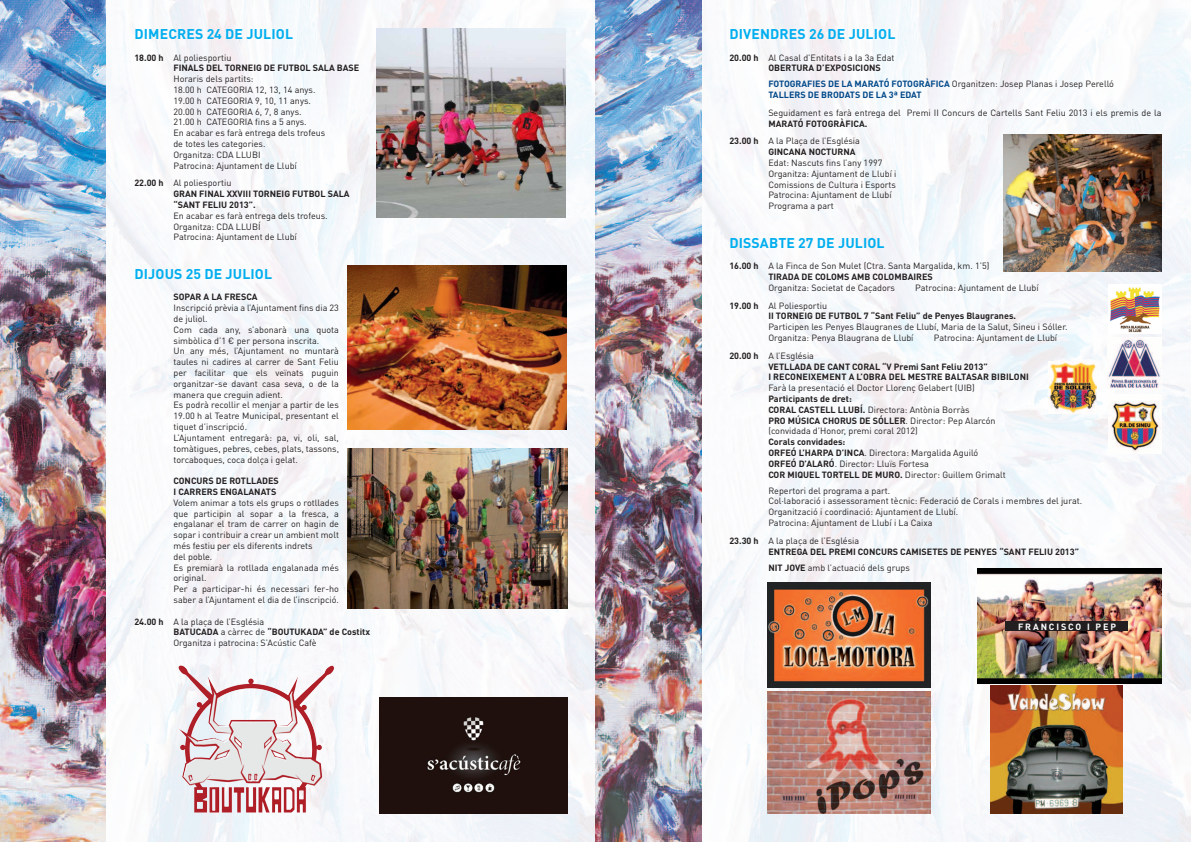
<style>
.page{position:relative;width:1191px;height:842px;background:#fff}
.page>*{position:absolute;margin:0;border:0;box-sizing:border-box;transform-origin:0 0}
.t1{font:700 14px "DINOT";letter-spacing:.01em;color:#00aeef}
.t2{font:9px/10.8px "DINOT";color:#231f20}
.t3{font:700 9px "DINOT";color:#231f20}
.t4{font:700 9px "DINOT";color:#014889}
.t5{font:700 9px "DINOT";letter-spacing:.21em;color:#fff}
.s1{font-weight:700}
.s2{font-weight:400}
.s3{font-weight:700;color:#014889}
</style>
<div class="page">
<img style="left:701px;top:0;width:490px;height:842px">
<img style="left:106px;top:0;width:595px;height:842px">
<img style="left:0;top:0;width:106px;height:842px">
<img style="left:347px;top:265px;width:219px;height:164px">
<img style="left:347px;top:449px;width:220px;height:160px">
<img style="left:1003px;top:135px;width:158px;height:136px">
<img style="left:134px;top:656px;width:241px;height:171px">
<img style="left:767px;top:691px;width:163px;height:123px">
<img style="left:767px;top:583px;width:164px;height:105px">
<img style="left:1048px;top:362px;width:48px;height:51px">
<img style="left:1108px;top:285px;width:53px;height:49px">
<img style="left:1108px;top:395px;width:53px;height:58px">
<img style="left:1108px;top:338px;width:53px;height:51px">
<img style="left:376px;top:28px;width:190px;height:190px">
<img style="left:977px;top:568px;width:184px;height:115px">
<img style="left:379px;top:697px;width:188px;height:117px">
<img style="left:990px;top:686px;width:132px;height:128px">
<div style="left:1005px;top:621px;width:123px;height:10px;background:#231f20"></div>
<p class="t1" style="left:134px;top:24px;width:160px">DIMECRES 24 DE JULIOL</p>
<p class="t2" style="left:134px;top:52px;width:99px"><span class="s1">18.00 h</span> Al poliesportiu</p>
<p class="t3" style="left:173px;top:62px;width:187px">FINALS DEL TORNEIG DE FUTBOL SALA BASE</p>
<p class="t2" style="left:173px;top:73px;width:82px">Horaris dels partits:</p>
<p class="t2" style="left:173px;top:84px;width:144px">18.00 h CATEGORIA 12, 13, 14 anys.</p>
<p class="t2" style="left:173px;top:95px;width:139px">19.00 h CATEGORIA 9, 10, 11 anys.</p>
<p class="t2" style="left:173px;top:106px;width:130px">20.00 h CATEGORIA 6, 7, 8 anys.</p>
<p class="t2" style="left:173px;top:116px;width:135px">21.00 h CATEGORIA fins a 5 anys.</p>
<p class="t2" style="left:173px;top:127px;width:153px">En acabar es farà entrega dels trofeus</p>
<p class="t2" style="left:173px;top:138px;width:94px">de totes les categories.</p>
<p class="t2" style="left:173px;top:149px;width:89px">Organitza: CDA LLUBI</p>
<p class="t2" style="left:173px;top:160px;width:125px">Patrocina: Ajuntament de Llubí</p>
<p class="t2" style="left:134px;top:177px;width:99px"><span class="s1">22.00 h</span> Al poliesportiu</p>
<p class="t3" style="left:173px;top:188px;width:178px">GRAN FINAL XXVIII TORNEIG FUTBOL SALA</p>
<p class="t3" style="left:173px;top:199px;width:84px">“SANT FELIU 2013”.</p>
<p class="t2" style="left:173px;top:210px;width:156px">En acabar es farà entrega dels trofeus.</p>
<p class="t2" style="left:173px;top:221px;width:89px">Organitza: CDA LLUBÍ</p>
<p class="t2" style="left:173px;top:231px;width:125px">Patrocina: Ajuntament de Llubí</p>
<p class="t1" style="left:134px;top:264px;width:139px">DIJOUS 25 DE JULIOL</p>
<p class="t3" style="left:173px;top:291px;width:86px">SOPAR A LA FRESCA</p>
<p class="t2" style="left:173px;top:302px;width:167px">Inscripció prèvia a l’Ajuntament fins dia 23 de juliol.</p>
<p class="t2" style="left:173px;top:324px;width:167px">Com cada any, s’abonarà una quota simbòlica d’1 € per persona inscrita.</p>
<p class="t2" style="left:173px;top:345px;width:167px;text-align:justify">Un any més, l’Ajuntament no muntarà taules ni cadires al carrer de Sant Feliu per facilitar que els veïnats puguin organitzar-se davant casa seva, o de la manera que creguin adient.</p>
<p class="t2" style="left:173px;top:399px;width:167px;text-align:justify">Es podrà recollir el menjar a partir de les 19.00 h al Teatre Municipal, presentant el tiquet d’inscripció.</p>
<p class="t2" style="left:173px;top:432px;width:167px;text-align:justify">L’Ajuntament entregarà: pa, vi, oli, sal, tomàtigues, pebres, cebes, plats, tassons, torcaboques, coca dolça i gelat.</p>
<p class="t3" style="left:173px;top:475px;width:107px">CONCURS DE ROTLLADES</p>
<p class="t3" style="left:173px;top:485px;width:104px">I CARRERS ENGALANATS</p>
<p class="t2" style="left:173px;top:497px;width:167px;text-align:justify">Volem animar a tots els grups o rotllades que participin al sopar a la fresca, a engalanar el tram de carrer on hagin de sopar i contribuir a crear un ambient molt més festiu per els diferents indrets</p>
<p class="t2" style="left:173px;top:551px;width:40px">del poble.</p>
<p class="t2" style="left:173px;top:561px;width:167px">Es premiarà la rotllada engalanada més original.</p>
<p class="t2" style="left:173px;top:583px;width:167px">Per a participar-hi és necessari fer-ho saber a l’Ajuntament el dia de l’inscripció.</p>
<p class="t2" style="left:134px;top:615px;width:131px"><span class="s1">24.00 h</span> A la plaça de l’Església</p>
<p class="t3" style="left:173px;top:626px;width:198px">BATUCADA <span class="s2">a càrrec de</span> “BOUTUKADA” de Costitx</p>
<p class="t2" style="left:173px;top:637px;width:145px">Organitza i patrocina: S’Acústic Cafè</p>
<p class="t1" style="left:729px;top:24px;width:167px">DIVENDRES 26 DE JULIOL</p>
<p class="t2" style="left:729px;top:52px;width:167px"><span class="s1">20.00 h</span> Al Casal d’Entitats i a la 3a Edat</p>
<p class="t3" style="left:768px;top:62px;width:114px">OBERTURA D’EXPOSICIONS</p>
<p class="t2" style="left:768px;top:78px;width:347px"><span class="s3">FOTOGRAFIES DE LA MARATÓ FOTOGRÀFICA</span> Organitzen: Josep Planas i Josep Perelló</p>
<p class="t4" style="left:768px;top:89px;width:155px">TALLERS DE BRODATS DE LA 3ª EDAT</p>
<p class="t2" style="left:768px;top:107px;width:394px">Seguidament es farà entrega del Premi II Concurs de Cartells Sant Feliu 2013 i els premis de la</p>
<p class="t3" style="left:768px;top:117px;width:101px">MARATÓ FOTOGRÀFICA.</p>
<p class="t2" style="left:729px;top:135px;width:132px"><span class="s1">23.00 h</span> A la Plaça de l’Església</p>
<p class="t3" style="left:768px;top:146px;width:89px">GINCANA NOCTURNA</p>
<p class="t2" style="left:768px;top:157px;width:116px">Edat: Nascuts fins l’any 1997</p>
<p class="t2" style="left:768px;top:168px;width:130px">Organitza: Ajuntament de Llubí i</p>
<p class="t2" style="left:768px;top:179px;width:129px">Comissions de Cultura i Esports</p>
<p class="t2" style="left:768px;top:189px;width:125px">Patrocina: Ajuntament de Llubí</p>
<p class="t2" style="left:768px;top:200px;width:67px">Programa a part</p>
<p class="t1" style="left:729px;top:233px;width:157px">DISSABTE 27 DE JULIOL</p>
<p class="t2" style="left:729px;top:260px;width:262px"><span class="s1">16.00 h</span> A la Finca de Son Mulet (Ctra. Santa Margalida, km. 1’5)</p>
<p class="t3" style="left:768px;top:271px;width:166px">TIRADA DE COLOMS AMB COLOMBAIRES</p>
<p class="t2" style="left:768px;top:282px;width:128px">Organitza: Societat de Caçadors</p>
<p class="t2" style="left:915px;top:282px;width:125px">Patrocina: Ajuntament de Llubí</p>
<p class="t2" style="left:729px;top:300px;width:99px"><span class="s1">19.00 h</span> Al Poliesportiu</p>
<p class="t3" style="left:768px;top:310px;width:249px">II TORNEIG DE FUTBOL 7 “Sant Feliu” de Penyes Blaugranes.</p>
<p class="t2" style="left:768px;top:321px;width:301px">Participen les Penyes Blaugranes de Llubí, Maria de la Salut, Sineu i Sóller.</p>
<p class="t2" style="left:768px;top:332px;width:147px">Organitza: Penya Blaugrana de Llubí</p>
<p class="t2" style="left:933px;top:332px;width:125px">Patrocina: Ajuntament de Llubí</p>
<p class="t2" style="left:729px;top:350px;width:86px"><span class="s1">20.00 h</span> A l’Església</p>
<p class="t3" style="left:768px;top:360px;width:221px">VETLLADA DE CANT CORAL “V Premi Sant Feliu 2013”</p>
<p class="t3" style="left:768px;top:371px;width:262px">I RECONEIXEMENT A L’OBRA DEL MESTRE BALTASAR BIBILONI</p>
<p class="t2" style="left:768px;top:382px;width:208px">Farà la presentació el Doctor Llorenç Gelabert (UIB)</p>
<p class="t3" style="left:768px;top:393px;width:85px">Participants de dret:</p>
<p class="t2" style="left:768px;top:404px;width:203px"><span class="s1">CORAL CASTELL LLUBÍ.</span> Directora: Antònia Borràs</p>
<p class="t3" style="left:768px;top:414px;width:229px">PRO MÚSICA CHORUS DE SÓLLER<span class="s2">. Director: Pep Alarcón</span></p>
<p class="t2" style="left:768px;top:425px;width:151px">(convidada d’Honor, premi coral 2012)</p>
<p class="t3" style="left:768px;top:436px;width:79px">Corals convidades:</p>
<p class="t2" style="left:768px;top:447px;width:211px"><span class="s1">ORFEÓ L’HARPA D’INCA</span>. Directora: Margalida Aguiló</p>
<p class="t2" style="left:768px;top:458px;width:162px"><span class="s1">ORFEÓ D’ALARÓ</span>. Director: Lluïs Fortesa</p>
<p class="t3" style="left:768px;top:468px;width:239px">COR MIQUEL TORTELL DE MURO. <span class="s2">Director: Guillem Grimalt</span></p>
<p class="t2" style="left:768px;top:484px;width:123px">Repertori del programa a part.</p>
<p class="t2" style="left:768px;top:495px;width:315px">Col·laboració i assessorament tècnic: Federació de Corals i membres del jurat.</p>
<p class="t2" style="left:768px;top:506px;width:191px">Organització i coordinació: Ajuntament de Llubí.</p>
<p class="t2" style="left:768px;top:517px;width:166px">Patrocina: Ajuntament de Llubí i La Caixa</p>
<p class="t2" style="left:729px;top:535px;width:131px"><span class="s1">23.30 h</span> A la plaça de l’Església</p>
<p class="t3" style="left:768px;top:545px;width:312px">ENTREGA DEL PREMI CONCURS CAMISETES DE PENYES “SANT FELIU 2013”</p>
<p class="t2" style="left:768px;top:562px;width:143px"><span class="s1">NIT JOVE</span> amb l’actuació dels grups</p>
<p class="t5" style="left:1018px;top:621px;width:100px">FRANCISCO I PEP</p>
</div>
